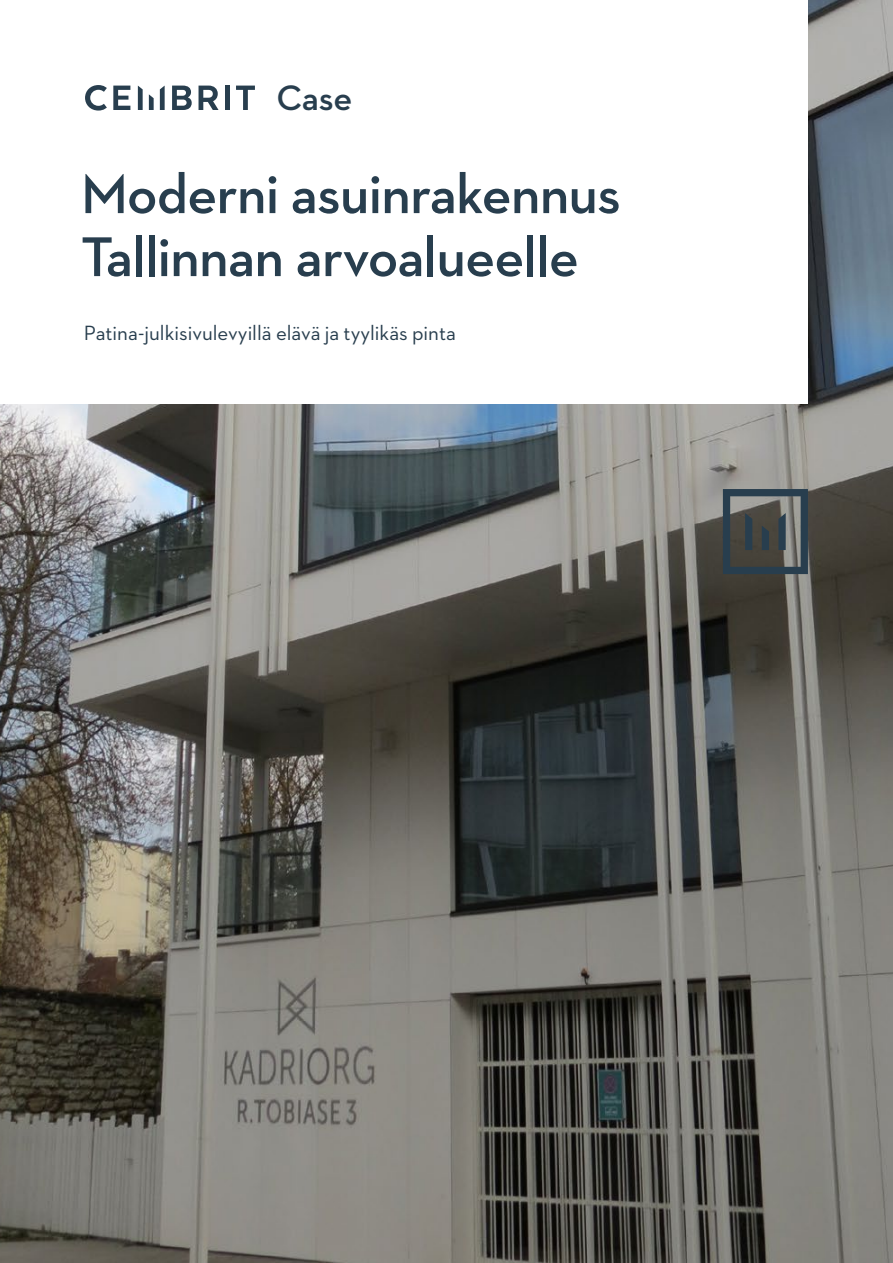
<style>
.page{position:relative;width:893px;height:1263px;background:#fff}
.page>*{position:absolute;margin:0;border:0;box-sizing:border-box;transform-origin:0 0}
.t1{font:600 57px/63px "Neutraface 2 Text";letter-spacing:-.015em;color:#283e4e}
.t2{font:600 36px "Neutraface 2 Text";color:#283e4e}
.t3{font:21px "Neutraface 2 Text";color:#283e4e}
</style>
<div class="page">
<img style="left:0;top:0;width:893px;height:1263px">
<div style="left:0;top:0;width:808px;height:404px;background:#fff"></div>
<svg style="left:723px;top:489px;width:85px;height:85px;background:#4d5456"></svg>
<svg style="left:85px;top:85px;width:22px;height:26px"></svg>
<svg style="left:113px;top:86px;width:17px;height:24px"></svg>
<svg style="left:172px;top:86px;width:20px;height:24px"></svg>
<svg style="left:199px;top:86px;width:20px;height:24px"></svg>
<div style="left:225px;top:86px;width:5px;height:24px;background:#283e4e"></div>
<svg style="left:236px;top:86px;width:19px;height:24px"></svg>
<svg style="left:138px;top:86px;width:5px;height:24px"></svg>
<svg style="left:149px;top:94px;width:5px;height:16px"></svg>
<svg style="left:160px;top:86px;width:5px;height:24px"></svg>
<h2 class="t2" style="left:276px;top:75px;width:77px">Case</h2>
<h1 class="t1" style="left:81px;top:162px;width:541px">Moderni asuinrakennus<br>Tallinnan arvoalueelle</h1>
<p class="t3" style="left:84px;top:320px;width:374px">Patina-julkisivulevyillä elävä ja tyylikäs pinta</p>
</div>
